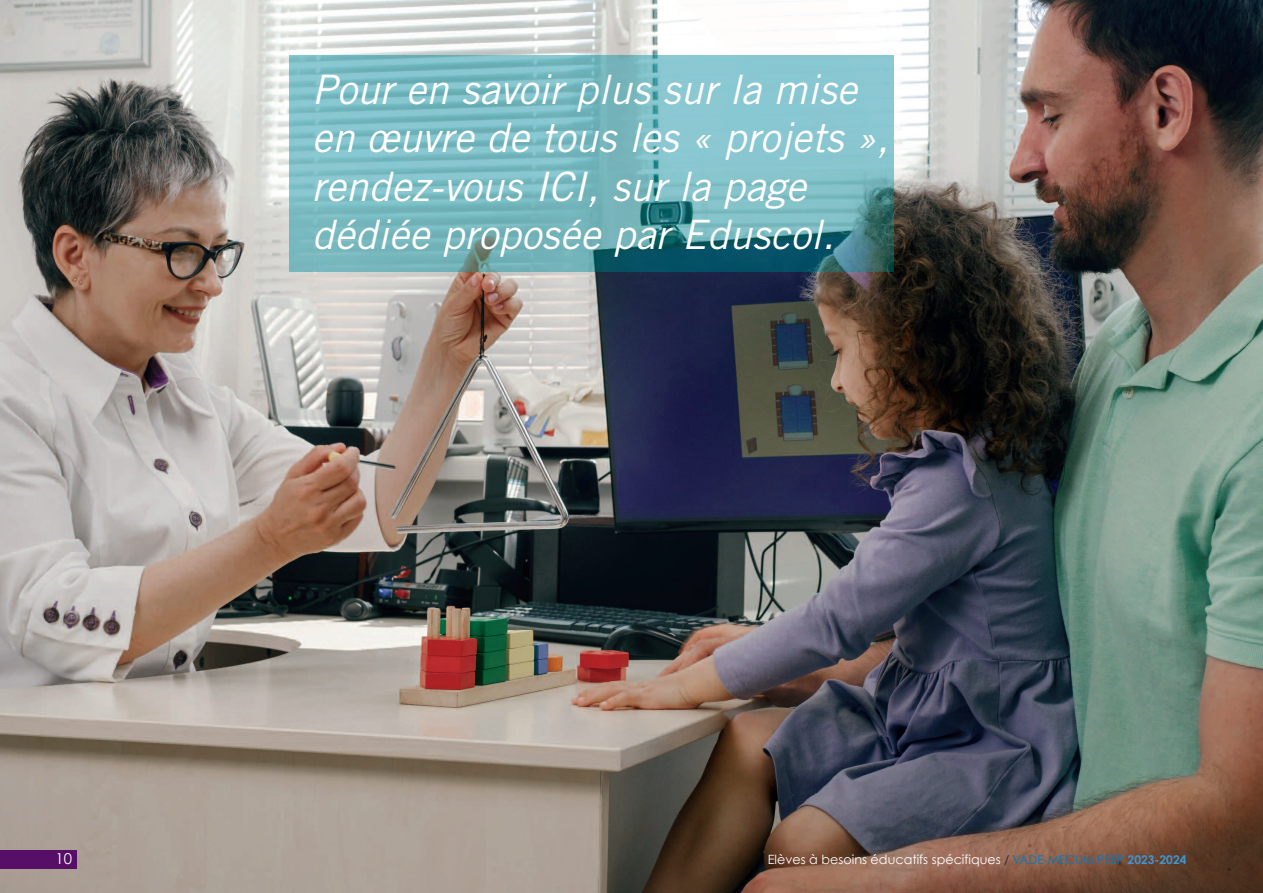
<style>
.page{position:relative;width:1263px;height:893px;background:#fff}
.page>*{position:absolute;margin:0;border:0;box-sizing:border-box;transform-origin:0 0}
.t1{font:italic 40.5px/48.6px "Trade Gothic";letter-spacing:.005em;color:#fff}
.t2{font:15px "Century Gothic";color:#fff}
.t3{font:12.75px "Century Gothic";color:#fff}
.s1{font-size:12px;color:#231f20}
.s2{font-size:12px;color:#007ac2}
.s3{font-weight:700;font-size:12px;color:#4194d0}
</style>
<div class="page">
<img style="left:0;top:0;width:1263px;height:893px">
<div style="left:0;top:850px;width:77px;height:18px;background:#570e67"></div>
<img style="left:289px;top:56px;width:604px;height:216px">
<p class="t1" style="left:312px;top:68px;width:578px">Pour en savoir plus sur la mise en œuvre de tous les « projets », rendez-vous ICI, sur la page dédiée proposée par Eduscol.</p>
<p class="t2" style="left:56px;top:849px;width:18px">10</p>
<p class="t3" style="left:768px;top:851px;width:420px">Elèves à besoins éducatifs spécifiques <span class="s1">/</span> <span class="s2">VADE-MECUM PEEP</span> <span class="s3">2023-2024</span></p>
</div>
